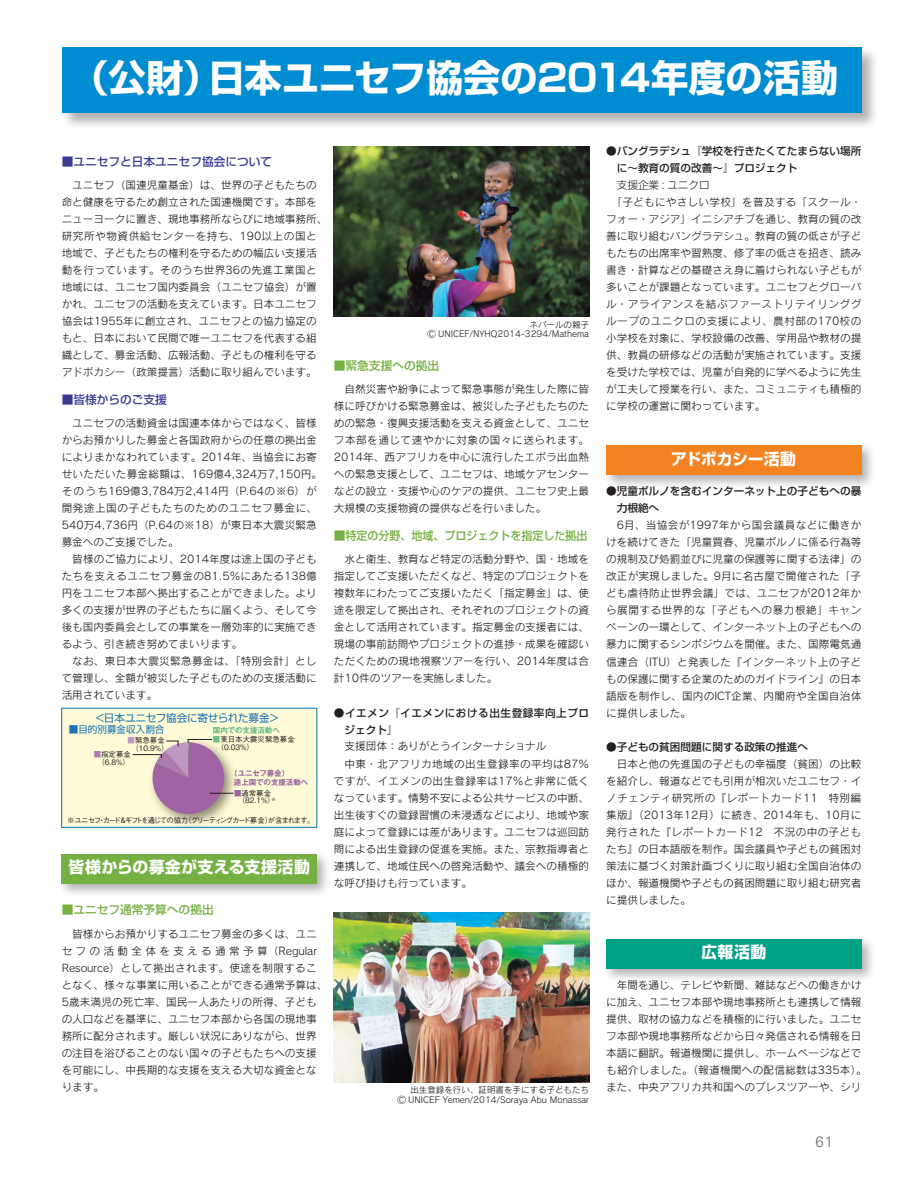
<style>
.page{position:relative;width:923px;height:1191px;background:#fff}
.page>*{position:absolute;margin:0;border:0;box-sizing:border-box;transform-origin:0 0}
.t1{font:700 37.2px "Shin Go Pr 6 N";letter-spacing:-.005em;color:#fff}
.t2{font:700 15.9px "Shin Go Pr 6 N";letter-spacing:.015em;color:#fff}
.t3{font:700 15.9px "Shin Go Pr 6 N";letter-spacing:-.025em;color:#fff}
.t4{font:300 15px "Univers LT Std";color:#6c6d70}
.t5{font:500 11.7px "Shin Go Pr 6 N";color:#75b042}
.t6{font:500 11.7px "Shin Go Pr 6 N";color:#3b3b93}
.t7{font:10.65px/17px "Rodin Pro M";color:#231f20;text-align:justify}
.t8{font:500 10.65px/17px "Shin Go Pr 6 N";color:#231f20}
.t9{font:10.65px "Rodin Pro M";letter-spacing:.035em;color:#231f20}
.t10{font:500 10.65px/17px "Shin Go Pr 6 N";letter-spacing:.05em;color:#231f20}
.t11{font:10.65px "Shin Go Pro";letter-spacing:-.025em;color:#1a73b5}
.t12{font:300 10.65px "Shin Go Pr 6 N";color:#231f20}
.t13{font:9.6px "Shin Go Pro";color:#1a73b5}
.t14{font:8.55px/9.6px "Rodin Pro M";color:#231f20;text-align:right}
.t15{font:500 7.5px "Gothic BBB Pro";letter-spacing:-.17em;color:#231f20}
.t16{font:500 7.5px/7.5px "Gothic BBB Pro";letter-spacing:-.07em;color:#231f20}
.t17{font:500 7.5px/7.5px "Gothic BBB Pro";color:#231f20}
.t18{font:700 7.5px/9px "Gothic MB101 Pro De";color:#935c9a}
.t19{font:700 7.5px "Gothic MB101 Pro De";color:#5eb283}
.s1{color:#0773b5}
.s2{color:#ac7cb0}
.s3{color:#a064a4}
.s4{color:#69c08d}
.s5{color:#be98c0}
</style>
<div class="page">
<div style="left:58px;top:850px;width:273px;height:48px;background:#231f20;opacity:.35"></div>
<div style="left:62px;top:854px;width:255px;height:29px;background:#75b042"></div>
<div style="left:602px;top:935px;width:273px;height:48px;background:#231f20;opacity:.35"></div>
<div style="left:606px;top:939px;width:255px;height:29px;background:#00a087"></div>
<div style="left:602px;top:442px;width:273px;height:48px;background:#231f20;opacity:.35"></div>
<div style="left:606px;top:445px;width:255px;height:30px;background:#f58220"></div>
<div style="left:62px;top:708px;width:255px;height:119px;background:#fffbd6"></div>
<svg style="left:132px;top:739px;width:101px;height:75px"></svg>
<div style="left:61px;top:46px;width:818px;height:84px;background:#231f20;opacity:.35"></div>
<div style="left:62px;top:47px;width:799px;height:66px;background:#008cd0"></div>
<img style="left:334px;top:147px;width:255px;height:170px">
<img style="left:334px;top:912px;width:255px;height:170px">
<h1 class="t1" style="left:72px;top:49px;width:768px">（公財）日本ユニセフ協会の2014年度の活動</h1>
<p class="t6" style="left:62px;top:151px;width:212px">■ユニセフと日本ユニセフ協会について</p>
<p class="t7" style="left:62px;top:176px;width:267px;text-align:left;text-indent:11px">ユニセフ（国連児童基金）は、世界の子どもたちの命と健康を守るため創立された国連機関です。本部をニューヨークに置き、現地事務所ならびに地域事務所、研究所や物資供給センターを持ち、190以上の国と地域で、子どもたちの権利を守るための幅広い支援活動を行っています。そのうち世界36の先進工業国と地域には、ユニセフ国内委員会（ユニセフ協会）が置かれ、ユニセフの活動を支えています。日本ユニセフ協会は1955年に創立され、ユニセフとの協力協定のもと、日本において民間で唯一ユニセフを代表する組織として、募金活動、広報活動、子どもの権利を守るアドボカシー（政策提言）活動に取り組んでいます。</p>
<p class="t6" style="left:62px;top:390px;width:107px">■皆様からのご支援</p>
<p class="t7" style="left:62px;top:414px;width:262px;text-align:left;text-indent:11px">ユニセフの活動資金は国連本体からではなく、皆様からお預かりした募金と各国政府からの任意の拠出金によりまかなわれています。2014年、当協会にお寄せいただいた募金総額は、169億4,324万7,150円。そのうち169億3,784万2,414円（P.64の※6）が開発途上国の子どもたちのためのユニセフ募金に、<br>540万4,736円（P.64の※18）が東日本大震災緊急募金へのご支援でした。</p>
<p class="t7" style="left:62px;top:550px;width:257px;text-indent:11px">皆様のご協力により、2014年度は途上国の子どもたちを支えるユニセフ募金の81.5%にあたる138億円をユニセフ本部へ拠出することができました。より多くの支援が世界の子どもたちに届くよう、そして今後も国内委員会としての事業を一層効率的に実施できるよう、引き続き努めてまいります。</p>
<p class="t7" style="left:62px;top:652px;width:257px;text-indent:11px">なお、東日本大震災緊急募金は、「特別会計」として管理し、全額が被災した子どものための支援活動に活用されています。</p>
<p class="t11" style="left:95px;top:709px;width:186px"><span class="s1">＜</span>日本ユニセフ協会に寄せられた募金<span class="s1">＞</span></p>
<p class="t13" style="left:69px;top:721px;width:97px">■目的別募金収入割合</p>
<p class="t19" style="left:213px;top:724px;width:68px">国内での支援活動へ</p>
<p class="t16" style="left:94px;top:750px;width:39px"><span class="s2">■</span>指定募金　（6.8%）</p>
<p class="t16" style="left:234px;top:788px;width:43px"><span class="s3">■</span>通常募金　（82.1%）<sup>※</sup></p>
<p class="t17" style="left:213px;top:734px;width:83px"><span class="s4">■</span>東日本大震災緊急募金　（0.03%）</p>
<p class="t16" style="left:128px;top:736px;width:43px"><span class="s5">■</span>緊急募金　（10.9%）</p>
<p class="t18" style="left:234px;top:768px;width:76px;text-indent:-4px">（ユニセフ募金）<br>途上国での支援活動へ</p>
<p class="t15" style="left:67px;top:814px;width:249px">※ユニセフ・カード＆ギフトを通じての協力（グリーティングカード募金）が含まれます。</p>
<h2 class="t2" style="left:69px;top:854px;width:243px">皆様からの募金が支える支援活動</h2>
<p class="t5" style="left:62px;top:900px;width:154px">■ユニセフ通常予算への拠出</p>
<p class="t7" style="left:62px;top:924px;width:267px;text-align:left;text-indent:11px">皆様からお預かりするユニセフ募金の多くは、ユニセフの活動全体を支える通常予算（Regular<br>Resource）として拠出されます。使途を制限することなく、様々な事業に用いることができる通常予算は、<br>5歳未満児の死亡率、国民一人あたりの所得、子どもの人口などを基準に、ユニセフ本部から各国の現地事務所に配分されます。厳しい状況にありながら、世界の注目を浴びることのない国々の子どもたちへの支援を可能にし、中長期的な支援を支える大切な資金となります。</p>
<p class="t14" style="left:427px;top:319px;width:163px">ネパールの親子<br>Ⓒ UNICEF/NYHQ2014-3294/Mathema</p>
<p class="t5" style="left:334px;top:356px;width:107px">■緊急支援への拠出</p>
<p class="t7" style="left:334px;top:380px;width:257px;text-indent:11px">自然災害や紛争によって緊急事態が発生した際に皆様に呼びかける緊急募金は、被災した子どもたちのための緊急・復興支援活動を支える資金として、ユニセフ本部を通じて速やかに対象の国々に送られます。2014年、西アフリカを中心に流行したエボラ出血熱への緊急支援として、ユニセフは、地域ケアセンターなどの設立・支援や心のケアの提供、ユニセフ史上最大規模の支援物資の提供などを行いました。</p>
<p class="t5" style="left:334px;top:526px;width:255px">■特定の分野、地域、プロジェクトを指定した拠出</p>
<p class="t7" style="left:334px;top:550px;width:257px;text-indent:11px">水と衛生、教育など特定の活動分野や、国・地域を指定してご支援いただくなど、特定のプロジェクトを複数年にわたってご支援いただく「指定募金」は、使途を限定して拠出され、それぞれのプロジェクトの資金として活用されています。指定募金の支援者には、現場の事前訪問やプロジェクトの進捗・成果を確認いただくための現地視察ツアーを行い、2014年度は合計10件のツアーを実施しました。</p>
<p class="t10" style="left:344px;top:703px;width:246px;text-indent:-11px">●イエメン『イエメンにおける出生登録率向上プロジェクト』</p>
<p class="t7" style="left:344px;top:737px;width:203px">支援団体：ありがとうインターナショナル</p>
<p class="t9" style="left:344px;top:756px;width:246px">中東・北アフリカ地域の出生登録率の平均は87%</p>
<p class="t9" style="left:334px;top:773px;width:257px">ですが、イエメンの出生登録率は17%と非常に低く</p>
<p class="t7" style="left:334px;top:788px;width:257px">なっています。情勢不安による公共サービスの中断、</p>
<p class="t7" style="left:334px;top:805px;width:257px">出生後すぐの登録習慣の未浸透などにより、地域や家</p>
<p class="t7" style="left:334px;top:822px;width:257px">庭によって登録には差があります。ユニセフは巡回訪</p>
<p class="t7" style="left:334px;top:839px;width:257px">問による出生登録の促進を実施。また、宗教指導者と</p>
<p class="t7" style="left:334px;top:856px;width:257px">連携して、地域住民への啓発活動や、議会への積極的</p>
<p class="t7" style="left:334px;top:873px;width:140px">な呼び掛けも行っています。</p>
<p class="t14" style="left:397px;top:1085px;width:193px">出生登録を行い、証明書を手にする子どもたち<br>Ⓒ UNICEF Yemen/2014/Soraya Abu Monassar</p>
<p class="t8" style="left:617px;top:142px;width:246px;text-indent:-11px">●バングラデシュ『学校を行きたくてたまらない場所に〜教育の質の改善〜』プロジェクト　</p>
<p class="t12" style="left:617px;top:176px;width:95px">支援企業 : ユニクロ</p>
<p class="t7" style="left:606px;top:193px;width:257px;text-indent:5px">「子どもにやさしい学校」を普及する「スクール・フォー・アジア」イニシアチブを通じ、教育の質の改善に取り組むバングラデシュ。教育の質の低さが子どもたちの出席率や習熟度、修了率の低さを招き、読み書き・計算などの基礎さえ身に着けられない子どもが多いことが課題となっています。ユニセフとグローバル・アライアンスを結ぶファーストリテイリンググループのユニクロの支援により、農村部の170校の小学校を対象に、学校設備の改善、学用品や教材の提供、教員の研修などの活動が実施されています。支援を受けた学校では、児童が自発的に学べるように先生が工夫して授業を行い、また、コミュニティも積極的に学校の運営に関わっています。</p>
<h2 class="t3" style="left:671px;top:446px;width:126px">アドボカシー活動</h2>
<p class="t8" style="left:617px;top:482px;width:246px;text-indent:-11px">●児童ポルノを含むインターネット上の子どもへの暴力根絶へ</p>
<p class="t7" style="left:606px;top:516px;width:257px;text-indent:11px">6月、当協会が1997年から国会議員などに働きかけを続けてきた「児童買春、児童ポルノに係る行為等の規制及び処罰並びに児童の保護等に関する法律」の改正が実現しました。9月に名古屋で開催された「子ども虐待防止世界会議」では、ユニセフが2012年から展開する世界的な「子どもへの暴力根絶」キャンペーンの一環として、インターネット上の子どもへの暴力に関するシンポジウムを開催。また、国際電気通信連合（ITU）と発表した『インターネット上の子どもの保護に関する企業のためのガイドライン』の日本語版を制作し、国内のICT企業、内閣府や全国自治体に提供しました。</p>
<p class="t8" style="left:606px;top:737px;width:203px">●子どもの貧困問題に関する政策の推進へ</p>
<p class="t7" style="left:606px;top:754px;width:257px;text-indent:11px">日本と他の先進国の子どもの幸福度（貧困）の比較を紹介し、報道などでも引用が相次いだユニセフ・イノチェンティ研究所の『レポートカード11　特別編集版』（2013年12月）に続き、2014年も、10月に発行された『レポートカード12　不況の中の子どもたち』の日本語版を制作。国会議員や子どもの貧困対策法に基づく対策計画づくりに取り組む全国自治体のほか、報道機関や子どもの貧困問題に取り組む研究者に提供しました。</p>
<h2 class="t2" style="left:701px;top:939px;width:67px">広報活動</h2>
<p class="t7" style="left:606px;top:976px;width:262px;text-align:center">年間を通じ、テレビや新聞、雑誌などへの働きかけ<br>に加え、ユニセフ本部や現地事務所とも連携して情報提供、取材の協力などを積極的に行いました。ユニセフ本部や現地事務所などから日々発信される情報を日本語に翻訳。報道機関に提供し、ホームページなどでも紹介しました。（報道機関への配信総数は335本）。また、中央アフリカ共和国へのプレスツアーや、シリ</p>
<h3 class="t4" style="left:815px;top:1132px;width:19px">61</h3>
</div>
